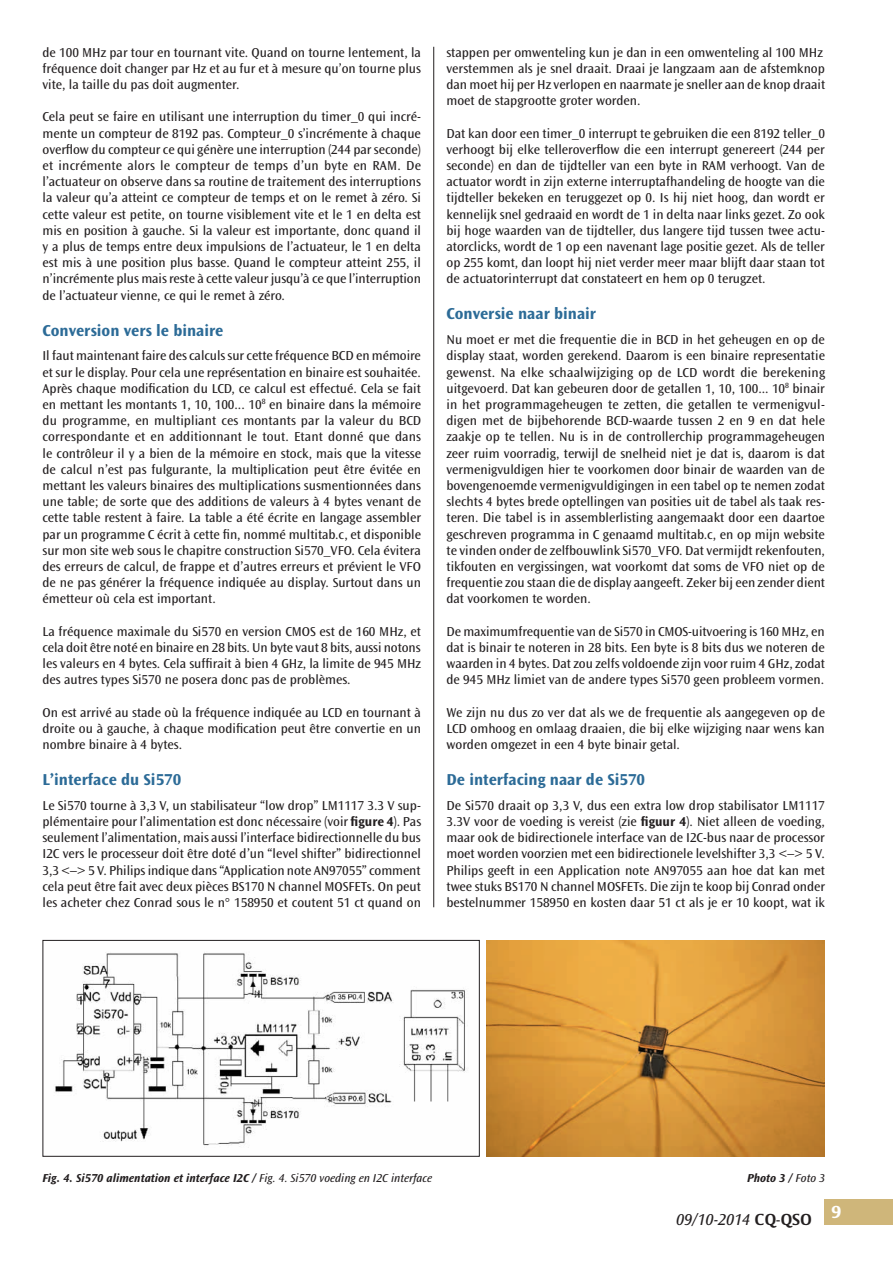
<style>
.page{position:relative;width:893px;height:1263px;background:#fff}
.page>*{position:absolute;margin:0;border:0;box-sizing:border-box;transform-origin:0 0}
.t1{font:700 16.5px "Ocean Sans Std";color:#2c6b97}
.t2{font:italic 16.5px "Ocean Sans Std";color:#231f20}
.t3{font:13.5px/16.2px "Ocean Sans Std";color:#231f20;text-align:justify}
.t4{font:italic 700 12px "Ocean Sans Std";color:#231f20}
.s1{font-weight:700}
.s2{font-weight:400}
.s3{font-family:"Strayhorn MT Std";font-weight:700;font-style:normal}
</style>
<div class="page">
<img style="left:55px;top:952px;width:410px;height:196px">
<div style="left:43px;top:940px;width:437px;height:217px;border:1px solid #231f20"></div>
<img style="left:486px;top:940px;width:339px;height:217px">
<hr style="left:433px;top:47px;width:1px;height:860px;background:#231f20">
<div style="left:825px;top:1199px;width:68px;height:26px;background:#cfb67a"></div>
<p class="t3" style="left:43px;top:44px;width:380px">de 100 MHz par tour en tournant vite. Quand on tourne lentement, la fréquence doit changer par Hz et au fur et à mesure qu’on tourne plus vite, la taille du pas doit augmenter.</p>
<p class="t3" style="left:43px;top:109px;width:380px">Cela peut se faire en utilisant une interruption du timer_0 qui incré&shy;mente un compteur de 8192 pas. Compteur_0 s’incrémente à chaque overflow du compteur ce qui génère une interruption (244 par seconde) et incrémente alors le compteur de temps d’un byte en RAM. De l’actuateur on observe dans sa routine de traitement des interruptions la valeur qu’a atteint ce compteur de temps et on le remet à zéro. Si cette valeur est petite, on tourne visiblement vite et le 1 en delta est mis en position à gauche. Si la valeur est importante, donc quand il y a plus de temps entre deux impulsions de l’actuateur, le 1 en delta est mis à une position plus basse. Quand le compteur atteint 255, il n’incrémente plus mais reste à cette valeur jusqu’à ce que l’interruption de l’actuateur vienne, ce qui le remet à zéro.</p>
<p class="t1" style="left:43px;top:321px;width:182px">Conversion vers le binaire</p>
<p class="t3" style="left:43px;top:348px;width:380px">Il faut maintenant faire des calculs sur cette fréquence BCD en mémoire et sur le display. Pour cela une représentation en binaire est souhaitée.<br>Après chaque modification du LCD, ce calcul est effectué. Cela se fait en mettant les montants 1, 10, 100... 10<sup>8</sup> en binaire dans la mémoire du programme, en multipliant ces montants par la valeur du BCD correspondante et en additionnant le tout. Etant donné que dans le contrôleur il y a bien de la mémoire en stock, mais que la vitesse de calcul n’est pas fulgurante, la multiplication peut être évitée en mettant les valeurs binaires des multiplications susmentionnées dans une table; de sorte que des additions de valeurs à 4 bytes venant de cette table restent à faire. La table a été écrite en langage assembler par un programme C écrit à cette fin, nommé multitab.c, et disponible sur mon site web sous le chapitre construction Si570_VFO. Cela évitera des erreurs de calcul, de frappe et d’autres erreurs et prévient le VFO de ne pas générer la fréquence indiquée au display. Surtout dans un émetteur où cela est important.</p>
<p class="t3" style="left:43px;top:623px;width:380px">La fréquence maximale du Si570 en version CMOS est de 160 MHz, et cela doit être noté en binaire en 28 bits. Un byte vaut 8 bits, aussi notons les valeurs en 4 bytes. Cela suffirait à bien 4 GHz, la limite de 945 MHz des autres types Si570 ne posera donc pas de problèmes.</p>
<p class="t3" style="left:43px;top:704px;width:380px">On est arrivé au stade où la fréquence indiquée au LCD en tournant à droite ou à gauche, à chaque modification peut être convertie en un nombre binaire à 4 bytes.</p>
<p class="t1" style="left:43px;top:770px;width:140px">L’interface du Si570</p>
<p class="t3" style="left:43px;top:797px;width:380px">Le Si570 tourne à 3,3 V, un stabilisateur “low drop” LM1117 3.3 V sup&shy;plémentaire pour l’alimentation est donc nécessaire (voir <span class="s1">figure 4</span>). Pas seulement l’alimentation, mais aussi l’interface bidirectionnelle du bus I2C vers le processeur doit être doté d’un “level shifter” bidirectionnel 3,3 &lt;–&gt; 5 V. Philips indique dans “Application note AN97055” comment cela peut être fait avec deux pièces BS170 N channel MOSFETs. On peut les acheter chez Conrad sous le n° 158950 et coutent 51 ct quand on</p>
<p class="t3" style="left:446px;top:44px;width:380px;text-align:left">stappen per omwenteling kun je dan in een omwenteling al 100 MHz verstemmen als je snel draait. Draai je langzaam aan de afstemknop dan moet hij per Hz verlopen en naarmate je sneller aan de knop draait moet de stapgrootte groter worden.</p>
<p class="t3" style="left:446px;top:125px;width:380px">Dat kan door een timer_0 interrupt te gebruiken die een 8192 teller_0 verhoogt bij elke telleroverflow die een interrupt genereert (244 per seconde) en dan de tijdteller van een byte in RAM verhoogt. Van de actuator wordt in zijn externe interruptafhandeling de hoogte van die tijdteller bekeken en teruggezet op 0. Is hij niet hoog, dan wordt er kennelijk snel gedraaid en wordt de 1 in delta naar links gezet. Zo ook bij hoge waarden van de tijdteller, dus langere tijd tussen twee actu&shy;atorclicks, wordt de 1 op een navenant lage positie gezet. Als de teller op 255 komt, dan loopt hij niet verder meer maar blijft daar staan tot de actuatorinterrupt dat constateert en hem op 0 terugzet.</p>
<p class="t1" style="left:446px;top:305px;width:151px">Conversie naar binair</p>
<p class="t3" style="left:446px;top:332px;width:380px">Nu moet er met die frequentie die in BCD in het geheugen en op de display staat, worden gerekend. Daarom is een binaire representatie gewenst. Na elke schaalwijziging op de LCD wordt die berekening uitgevoerd. Dat kan gebeuren door de getallen 1, 10, 100... 10<sup>8</sup> binair in het programmageheugen te zetten, die getallen te vermenigvul&shy;digen met de bijbehorende BCD-waarde tussen 2 en 9 en dat hele zaakje op te tellen. Nu is in de controllerchip programmageheugen zeer ruim voorradig, terwijl de snelheid niet je dat is, daarom is dat vermenigvuldigen hier te voorkomen door binair de waarden van de bovengenoemde vermenigvuldigingen in een tabel op te nemen zodat slechts 4 bytes brede optellingen van posities uit de tabel als taak res&shy;teren. Die tabel is in assemblerlisting aangemaakt door een daartoe geschreven programma in C genaamd multitab.c, en op mijn website te vinden onder de zelfbouwlink Si570_VFO. Dat vermijdt rekenfouten, tikfouten en vergissingen, wat voorkomt dat soms de VFO niet op de frequentie zou staan die de display aangeeft. Zeker bij een zender dient dat voorkomen te worden.</p>
<p class="t3" style="left:446px;top:623px;width:380px">De maximumfrequentie van de Si570 in CMOS-uitvoering is 160 MHz, en dat is binair te noteren in 28 bits. Een byte is 8 bits dus we noteren de waarden in 4 bytes. Dat zou zelfs voldoende zijn voor ruim 4 GHz, zodat de 945 MHz limiet van de andere types Si570 geen probleem vormen.</p>
<p class="t3" style="left:446px;top:704px;width:380px">We zijn nu dus zo ver dat als we de frequentie als aangegeven op de LCD omhoog en omlaag draaien, die bij elke wijziging naar wens kan worden omgezet in een 4 byte binair getal.</p>
<p class="t1" style="left:446px;top:770px;width:200px">De interfacing naar de Si570</p>
<p class="t3" style="left:446px;top:797px;width:380px">De Si570 draait op 3,3 V, dus een extra low drop stabilisator LM1117<br>3.3V voor de voeding is vereist (zie <span class="s1">figuur 4</span>). Niet alleen de voeding, maar ook de bidirectionele interface van de I2C-bus naar de processor moet worden voorzien met een bidirectionele levelshifter 3,3 &lt;–&gt; 5 V.<br>Philips geeft in een Application note AN97055 aan hoe dat kan met twee stuks BS170 N channel MOSFETs. Die zijn te koop bij Conrad onder bestelnummer 158950 en kosten daar 51 ct als je er 10 koopt, wat ik</p>
<p class="t4" style="left:43px;top:1171px;width:391px">Fig. 4. Si570 alimentation et interface I2C / <span class="s2">Fig. 4. Si570 voeding en I2C interface</span></p>
<p class="t4" style="left:747px;top:1171px;width:79px">Photo 3 / <span class="s2">Foto 3</span></p>
<p class="t2" style="left:676px;top:1210px;width:166px">09/10-2014 <span class="s3">CQ-QSO</span> <sup>9</sup></p>
</div>
